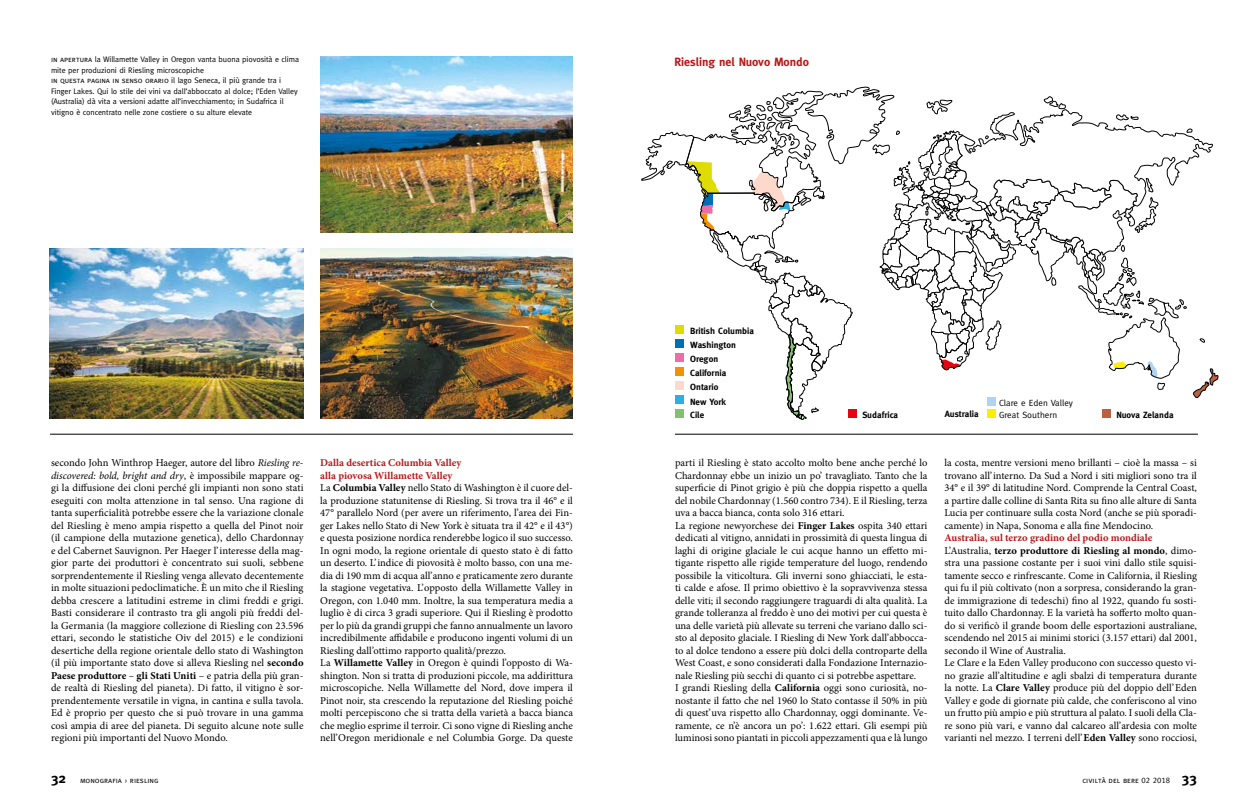
<style>
.page{position:relative;width:1248px;height:808px;background:#fff}
.page>*{position:absolute;margin:0;border:0;box-sizing:border-box;transform-origin:0 0}
.t1{font:700 12px "Meta";color:#b71918}
.t2{font:10.5px/12.5px "Minion Pro";color:#000}
.t3{font:700 9px/14.2px "Meta";letter-spacing:.005em;color:#000}
.t4{font:9px/11.8px "Meta";letter-spacing:.005em;color:#000}
.t5{font:8px/10.5px "Meta";letter-spacing:-.01em;color:#000}
.t6{font:8px "Meta Caps";color:#000}
.s1{font-family:"Meta Caps"}
.s2{font-style:italic}
.s3{font-weight:700}
.s4{font-weight:700;color:#b71918}
.s5{font-family:"Meta";font-weight:700;font-size:14px}
</style>
<div class="page">
<img style="left:50px;top:248px;width:253px;height:170px">
<hr style="left:675px;top:434px;width:522px;height:1px;background:#000">
<img style="left:320px;top:57px;width:252px;height:175px">
<img style="left:320px;top:248px;width:252px;height:170px">
<hr style="left:50px;top:434px;width:523px;height:1px;background:#000">
<svg style="left:641px;top:86px;width:576px;height:334px"></svg>
<div style="left:675px;top:325px;width:8px;height:9px;background:#dedc00"></div>
<div style="left:675px;top:339px;width:8px;height:9px;background:#006eb7"></div>
<div style="left:675px;top:353px;width:8px;height:9px;background:#ed6ea7"></div>
<div style="left:675px;top:368px;width:8px;height:8px;background:#f39200"></div>
<div style="left:675px;top:382px;width:8px;height:8px;background:#fcd9ca"></div>
<div style="left:675px;top:396px;width:8px;height:8px;background:#2dafe6"></div>
<div style="left:675px;top:410px;width:8px;height:8px;background:#83c06f"></div>
<div style="left:848px;top:410px;width:9px;height:8px;background:#e30613"></div>
<div style="left:986px;top:410px;width:9px;height:8px;background:#ffed00"></div>
<div style="left:986px;top:398px;width:9px;height:8px;background:#b0d3f1"></div>
<div style="left:1102px;top:410px;width:8px;height:8px;background:#bb613f"></div>
<p class="t5" style="left:51px;top:54px;width:249px"><span class="s1">in apertura</span> la Willamette Valley in Oregon vanta buona piovosità e clima mite per produzioni di Riesling microscopiche<br><span class="s1">in questa pagina in senso orario</span> il lago Seneca, il più grande tra i Finger Lakes. Qui lo stile dei vini va dall’abboccato al dolce; l’Eden Valley (Australia) dà vita a versioni adatte all’invecchiamento; in Sudafrica il vitigno è concentrato nelle zone costiere o su alture elevate</p>
<p class="t1" style="left:674px;top:55px;width:136px">Riesling nel Nuovo Mondo</p>
<p class="t3" style="left:690px;top:323px;width:65px">British Columbia</p>
<p class="t3" style="left:690px;top:338px;width:47px">Washington<br>Oregon<br>California<br>Ontario<br>New York</p>
<p class="t3" style="left:690px;top:408px;width:16px">Cile</p>
<p class="t3" style="left:862px;top:408px;width:37px">Sudafrica</p>
<p class="t3" style="left:944px;top:407px;width:35px">Australia</p>
<p class="t3" style="left:1116px;top:408px;width:59px">Nuova Zelanda</p>
<p class="t4" style="left:999px;top:397px;width:75px">Clare e Eden Valley<br>Great Southern</p>
<p class="t2" style="left:51px;top:457px;width:254px;text-align:justify">secondo John Winthrop Haeger, autore del libro <span class="s2">Riesling re&shy;discovered: bold, bright and dry</span>, è impossibile mappare og&shy;gi la diffusione dei cloni perché gli impianti non sono stati eseguiti con molta attenzione in tal senso. Una ragione di tanta superficialità potrebbe essere che la variazione clonale del Riesling è meno ampia rispetto a quella del Pinot noir (il campione della mutazione genetica), dello Chardonnay e del Cabernet Sauvignon. Per Haeger l’interesse della mag&shy;gior parte dei produttori è concentrato sui suoli, sebbene sorprendentemente il Riesling venga allevato decentemente in molte situazioni pedoclimatiche. È un mito che il Riesling debba crescere a latitudini estreme in climi freddi e grigi.<br>Basti considerare il contrasto tra gli angoli più freddi del&shy;la Germania (la maggiore collezione di Riesling con 23.596 ettari, secondo le statistiche Oiv del 2015) e le condizioni desertiche della regione orientale dello stato di Washington (il più importante stato dove si alleva Riesling nel <span class="s3">secondo Paese produttore</span> – <span class="s3">gli Stati Uniti</span> – e patria della più gran&shy;de realtà di Riesling del pianeta). Di fatto, il vitigno è sor&shy;prendentemente versatile in vigna, in cantina e sulla tavola.<br>Ed è proprio per questo che si può trovare in una gamma così ampia di aree del pianeta. Di seguito alcune note sulle regioni più importanti del Nuovo Mondo.</p>
<p class="t2" style="left:320px;top:457px;width:254px"><span class="s4">Dalla desertica Columbia Valley<br>alla piovosa Willamette Valley<br></span>La <span class="s3">Columbia Valley</span> nello Stato di Washington è il cuore del&shy;la produzione statunitense di Riesling. Si trova tra il 46° e il 47° parallelo Nord (per avere un riferimento, l’area dei Fin&shy;ger Lakes nello Stato di New York è situata tra il 42° e il 43°) e questa posizione nordica renderebbe logico il suo successo.<br>In ogni modo, la regione orientale di questo stato è di fatto un deserto. L’indice di piovosità è molto basso, con una me&shy;dia di 190 mm di acqua all’anno e praticamente zero durante la stagione vegetativa. L’opposto della Willamette Valley in Oregon, con 1.040 mm. Inoltre, la sua temperatura media a luglio è di circa 3 gradi superiore. Qui il Riesling è prodotto per lo più da grandi gruppi che fanno annualmente un lavoro incredibilmente affidabile e producono ingenti volumi di un Riesling dall’ottimo rapporto qualità/prezzo.<br>La <span class="s3">Willamette Valley</span> in Oregon è quindi l’opposto di Wa&shy;shington. Non si tratta di produzioni piccole, ma addirittura microscopiche. Nella Willamette del Nord, dove impera il Pinot noir, sta crescendo la reputazione del Riesling poiché molti percepiscono che si tratta della varietà a bacca bianca che meglio esprime il terroir. Ci sono vigne di Riesling anche nell’Oregon meridionale e nel Columbia Gorge. Da queste</p>
<p class="t2" style="left:944px;top:456px;width:254px;text-align:justify">la costa, mentre versioni meno brillanti – cioè la massa – si trovano all’interno. Da Sud a Nord i siti migliori sono tra il 34° e il 39° di latitudine Nord. Comprende la Central Coast, a partire dalle colline di Santa Rita su fino alle alture di Santa Lucia per continuare sulla costa Nord (anche se più sporadi&shy;camente) in Napa, Sonoma e alla fine Mendocino.</p>
<p class="t2" style="left:675px;top:457px;width:254px">parti il Riesling è stato accolto molto bene anche perché lo Chardonnay ebbe un inizio un po’ travagliato. Tanto che la superficie di Pinot grigio è più che doppia rispetto a quella del nobile Chardonnay (1.560 contro 734). E il Riesling, terza uva a bacca bianca, conta solo 316 ettari.<br>La regione newyorchese dei <span class="s3">Finger Lakes</span> ospita 340 ettari dedicati al vitigno, annidati in prossimità di questa lingua di laghi di origine glaciale le cui acque hanno un effetto mi&shy;tigante rispetto alle rigide temperature del luogo, rendendo possibile la viticoltura. Gli inverni sono ghiacciati, le esta&shy;ti calde e afose. Il primo obiettivo è la sopravvivenza stessa delle viti; il secondo raggiungere traguardi di alta qualità. La grande tolleranza al freddo è uno dei motivi per cui questa è una delle varietà più allevate su terreni che variano dallo sci&shy;sto al deposito glaciale. I Riesling di New York dall’abbocca&shy;to al dolce tendono a essere più dolci della controparte della West Coast, e sono considerati dalla Fondazione Internazio&shy;nale Riesling più secchi di quanto ci si potrebbe aspettare.<br>I grandi Riesling della <span class="s3">California</span> oggi sono curiosità, no&shy;nostante il fatto che nel 1960 lo Stato contasse il 50% in più di quest’uva rispetto allo Chardonnay, oggi dominante. Ve&shy;ramente, ce n’è ancora un po’: 1.622 ettari. Gli esempi più luminosi sono piantati in piccoli appezzamenti qua e là lungo</p>
<p class="t2" style="left:944px;top:531px;width:254px"><span class="s4">Australia, sul terzo gradino del podio mondiale </span>L’Australia, <span class="s3">terzo produttore di Riesling al mondo</span>, dimo&shy;stra una passione costante per i suoi vini dallo stile squisi&shy;tamente secco e rinfrescante. Come in California, il Riesling qui fu il più coltivato (non a sorpresa, considerando la gran&shy;de immigrazione di tedeschi) fino al 1922, quando fu sosti&shy;tuito dallo Chardonnay. E la varietà ha sofferto molto quan&shy;do si verificò il grande boom delle esportazioni australiane, scendendo nel 2015 ai minimi storici (3.157 ettari) dal 2001, secondo il Wine of Australia.<br>Le Clare e la Eden Valley producono con successo questo vi&shy;no grazie all’altitudine e agli sbalzi di temperatura durante la notte. La <span class="s3">Clare Valley</span> produce più del doppio dell’Eden Valley e gode di giornate più calde, che conferiscono al vino un frutto più ampio e più struttura al palato. I suoli della Cla&shy;re sono più vari, e vanno dal calcareo all’ardesia con molte varianti nel mezzo. I terreni dell’<span class="s3">Eden Valley</span> sono rocciosi,</p>
<p class="t6" style="left:51px;top:775px;width:109px"><span class="s5">32</span> monografia › riesling</p>
<p class="t6" style="left:1082px;top:776px;width:116px">civiltà del bere 02 2018 <span class="s5">33</span></p>
</div>
